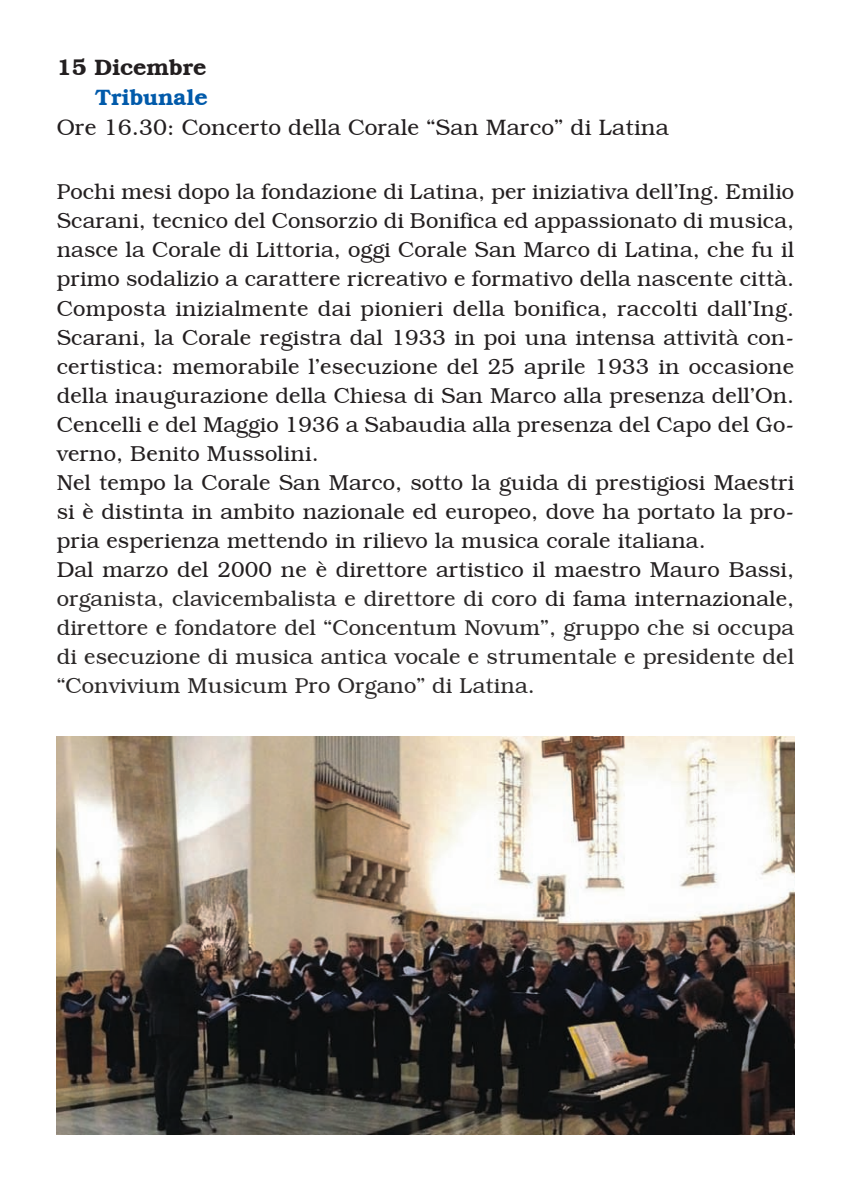
<style>
.page{position:relative;width:851px;height:1191px;background:#fff}
.page>*{position:absolute;margin:0;border:0;box-sizing:border-box;transform-origin:0 0}
.t1{font:300 22.6px "Bookman";color:#231f20}
.t2{font:600 22.6px "Bookman";color:#231f20}
.t3{font:600 22.6px "Bookman";color:#015aaa}
.t4{font:300 22px/29px "Bookman";color:#231f20}
.s1{color:#2c2929}
</style>
<div class="page">
<img style="left:57px;top:736px;width:737px;height:398px">
<p class="t2" style="left:57px;top:57px;width:151px">15 Dicembre</p>
<p class="t3" style="left:95px;top:87px;width:114px">Tribunale</p>
<p class="t1" style="left:57px;top:117px;width:613px">Ore 16.30: Concerto della Corale “San Marco” di Latina</p>
<p class="t4" style="left:57px;top:179px;width:739px">Pochi mesi dopo la fondazione di Latina, per iniziativa dell’Ing. Emilio Scarani, tecnico del Consorzio di Bonifica ed appassionato di musica, nasce la Corale di Littoria, oggi Corale San Marco di Latina, che fu il primo sodalizio a carattere ricreativo e formativo della nascente città.<br>Composta inizialmente dai pionieri della bonifica, raccolti dall’Ing.<br>Scarani, la Corale registra dal 1933 in poi una intensa attività con&shy;certistica: memorabile l’esecuzione del 25 aprile 1933 in occasione della inaugurazione della Chiesa di San Marco alla presenza dell’On.<br>Cencelli e del Maggio 1936 a Sabaudia alla presenza del Capo del Go&shy;verno, Benito Mussolini.<br>Nel tempo la Corale San Marco, sotto la guida di prestigiosi Maestri si è distinta in ambito nazionale ed europeo, dove ha portato la pro&shy;pria esperienza mettendo in rilievo la musica corale italiana.<br>Dal marzo del 2000 ne è direttore artistico il maestro Mauro Bassi, <span class="s1">organista, clavicembalista e direttore di coro</span> di fama internazionale, <span class="s1">direttore e fondatore del “Concentum Novum”, gruppo che si occupa di esecuzione di musica antica vocale e strumentale e presidente del “Convivium Musicum Pro Organo” di Latina.</span></p>
</div>
